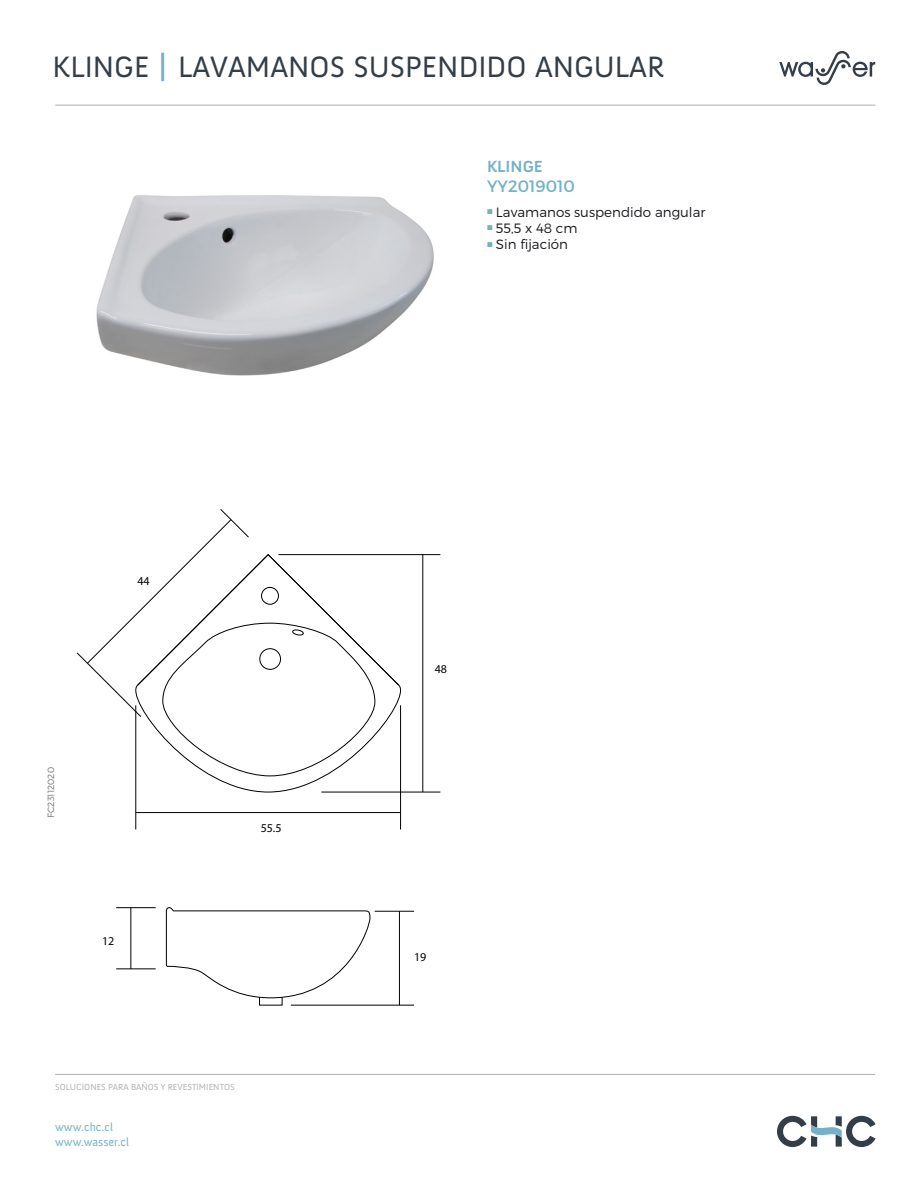
<style>
.page{position:relative;width:918px;height:1188px;background:#fff}
.page>*{position:absolute;margin:0;border:0;box-sizing:border-box;transform-origin:0 0}
.t1{font:30.15px "Anivers SC";color:#343e48}
.t2{font:16.5px "Montserrat";color:#72b1c8}
.t3{font:700 16.5px "Anivers";color:#72b1c8}
.t4{font:300 13.5px/16.2px "Montserrat";color:#1a171c}
.t5{font:12px/14.4px "Anivers";color:#72b1c8}
.t6{font:12px "Myriad Pro";color:#000}
.t7{font:10.5px/16.4px "Arial";color:#72b1c8;text-align:justify}
.t8{font:9px "Anivers";color:#b1b2b4}
.t9{font:300 9px "Montserrat";color:#707172}
.s1{font-size:36px;color:#72b1c8}
</style>
<div class="page">
<svg style="left:779px;top:51px;width:96px;height:34px"></svg>
<hr style="left:55px;top:105px;width:820px;height:1px;background:#b1b2b4">
<hr style="left:55px;top:1074px;width:820px;height:1px;background:#b1b2b4">
<svg style="left:777px;top:1116px;width:99px;height:31px"></svg>
<img style="left:96px;top:195px;width:338px;height:181px">
<svg style="left:166px;top:907px;width:205px;height:92px"></svg>
<svg style="left:77px;top:509px;width:335px;height:284px"></svg>
<hr style="left:136px;top:705px;width:1px;height:125px;background:#000">
<hr style="left:400px;top:705px;width:1px;height:125px;background:#000">
<hr style="left:136px;top:812px;width:265px;height:1px;background:#000">
<hr style="left:278px;top:554px;width:162px;height:1px;background:#000">
<hr style="left:321px;top:792px;width:119px;height:1px;background:#000">
<hr style="left:423px;top:555px;width:1px;height:237px;background:#000">
<hr style="left:375px;top:911px;width:39px;height:1px;background:#000">
<hr style="left:291px;top:1005px;width:123px;height:1px;background:#000">
<hr style="left:399px;top:911px;width:1px;height:94px;background:#000">
<hr style="left:116px;top:969px;width:40px;height:1px;background:#000">
<hr style="left:116px;top:907px;width:40px;height:1px;background:#000">
<hr style="left:131px;top:908px;width:1px;height:61px;background:#000">
<h1 class="t1" style="left:53px;top:56px;width:614px">KLINGE <span class="s1">|</span> LAVAMANOS SUSPENDIDO ANGULAR</h1>
<p class="t6" style="left:137px;top:574px;width:14px">44</p>
<p class="t9" style="left:47px;top:818px;width:52px;rotate:-90deg">FC23112020</p>
<p class="t6" style="left:102px;top:933px;width:14px">12</p>
<p class="t6" style="left:261px;top:821px;width:22px">55.5</p>
<p class="t8" style="left:55px;top:1081px;width:181px">SOLUCIONES PARA BAÑOS Y REVESTIMIENTOS</p>
<p class="t5" style="left:55px;top:1120px;width:75px">www.chc.cl www.wasser.cl</p>
<p class="t3" style="left:487px;top:157px;width:57px">KLINGE</p>
<p class="t2" style="left:487px;top:177px;width:89px">YY2019010</p>
<p class="t4" style="left:496px;top:205px;width:211px">Lavamanos suspendido angular<br>55,5 x 48 cm<br>Sin fijación</p>
<p class="t7" style="left:487px;top:202px;width:8px">■ ■ ■</p>
<p class="t6" style="left:435px;top:662px;width:14px">48</p>
<p class="t6" style="left:414px;top:950px;width:14px">19</p>
</div>
